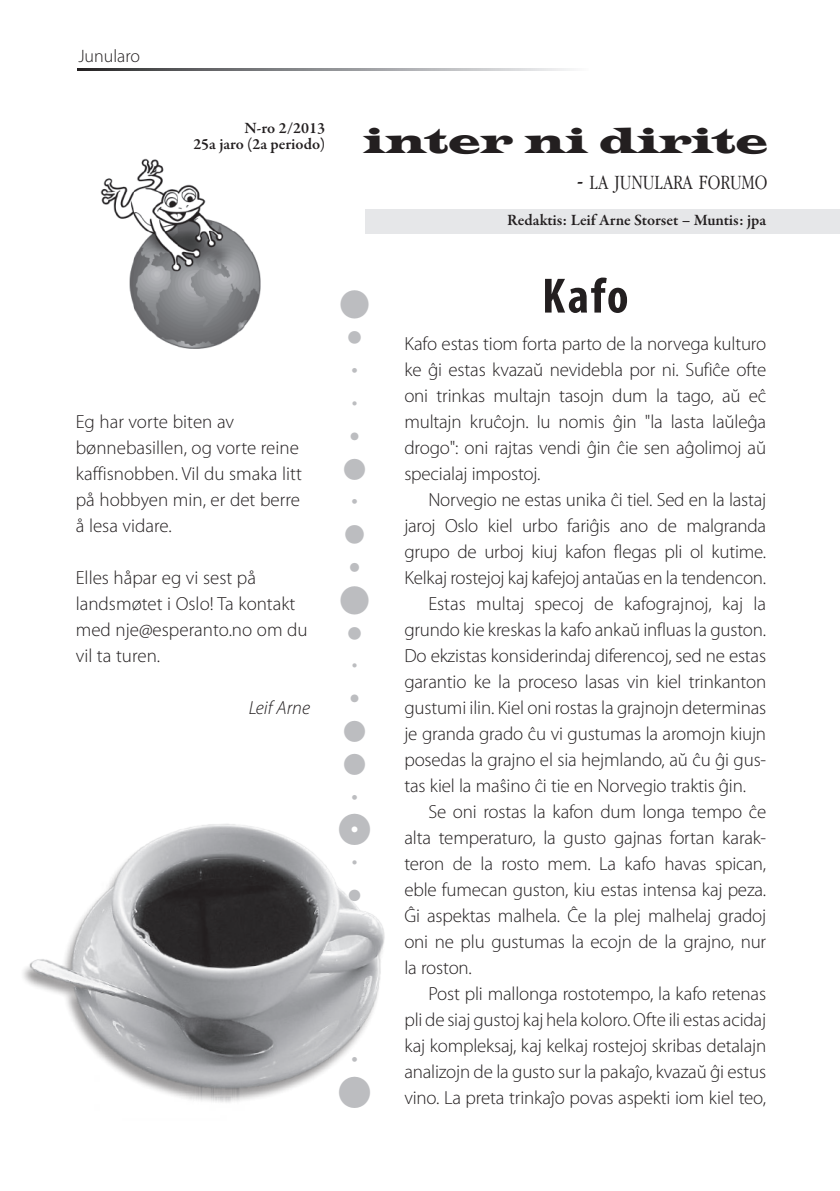
<style>
.page{position:relative;width:840px;height:1191px;background:#fff}
.page>*{position:absolute;margin:0;border:0;box-sizing:border-box;transform-origin:0 0}
.t1{font:700 condensed 50px "Myriad Pro";color:#231f20}
.t2{font:36px "Latin Wide";color:#231f20}
.t3{font:31px "Freeform Three";letter-spacing:.05em;color:#bcbdc0}
.t4{font:300 21px "Apple Garamond";color:#231f20}
.t5{font:300 19px/26px "Myriad Pro";letter-spacing:-.01em;color:#231f20}
.t6{font:italic 300 19px "Myriad Pro";color:#231f20}
.t7{font:300 18px "Myriad Pro";color:#231f20}
.t8{font:600 16px/16px "Garamond Premr Pro";color:#231f20;text-align:right}
.s1{font-size:28px}
</style>
<div class="page">
<svg style="left:77px;top:69px;width:495px;height:2px"></svg>
<img style="left:100px;top:158px;width:161px;height:191px">
<div style="left:365px;top:209px;width:474px;height:25px;background:#e6e7e9"></div>
<img style="left:23px;top:824px;width:362px;height:279px">
<p class="t7" style="left:78px;top:46px;width:63px">Junularo</p>
<p class="t8" style="left:193px;top:121px;width:133px">N-ro 2/2013<br>25a jaro (2a periodo)</p>
<h2 class="t2" style="left:363px;top:118px;width:406px">inter ni dirite</h2>
<p class="t4" style="left:576px;top:170px;width:192px"><span class="s1">-</span> LA JUNULARA FORUMO</p>
<p class="t8" style="left:507px;top:212px;width:260px">Redaktis: Leif Arne Storset – Muntis: jpa</p>
<p class="t5" style="left:76px;top:409px;width:227px">Eg har vorte biten av bønnebasillen, og vorte reine kaffisnobben. Vil du smaka litt på hobbyen min, er det berre å lesa vidare.</p>
<p class="t5" style="left:76px;top:565px;width:233px">Elles håpar eg vi sest på landsmøtet i Oslo! Ta kontakt med nje@esperanto.no om du vil ta turen.</p>
<p class="t6" style="left:248px;top:698px;width:63px">Leif Arne</p>
<h3 class="t3" style="left:341px;top:1108px;width:820px;rotate:-90deg">IdrtdtrKædxxJKFtyudxJKdFt</h3>
<h1 class="t1" style="left:542px;top:265px;width:88px">Kafo</h1>
<p class="t5" style="left:404px;top:331px;width:363px;text-align:justify">Kafo estas tiom forta parto de la norvega kulturo ke ĝi estas kvazaŭ nevidebla por ni. Sufiĉe ofte oni trinkas multajn tasojn dum la tago, aŭ eĉ multajn kruĉojn. Iu nomis ĝin "la lasta laŭleĝa drogo": oni rajtas vendi ĝin ĉie sen aĝolimoj aŭ specialaj impostoj.</p>
<p class="t5" style="left:428px;top:487px;width:339px">Norvegio ne estas unika ĉi tiel. Sed en la lastaj</p>
<p class="t5" style="left:404px;top:513px;width:363px">jaroj Oslo kiel urbo fariĝis ano de malgranda</p>
<p class="t5" style="left:404px;top:539px;width:363px">grupo de urboj kiuj kafon flegas pli ol kutime.</p>
<p class="t5" style="left:404px;top:565px;width:363px">Kelkaj rostejoj kaj kafejoj antaŭas en la tendencon.</p>
<p class="t5" style="left:428px;top:591px;width:339px">Estas multaj specoj de kafograjnoj, kaj la</p>
<p class="t5" style="left:404px;top:617px;width:363px">grundo kie kreskas la kafo ankaŭ influas la guston.</p>
<p class="t5" style="left:404px;top:643px;width:363px">Do ekzistas konsiderindaj diferencoj, sed ne estas</p>
<p class="t5" style="left:404px;top:669px;width:363px">garantio ke la proceso lasas vin kiel trinkanton</p>
<p class="t5" style="left:404px;top:695px;width:363px">gustumi ilin. Kiel oni rostas la grajnojn determinas</p>
<p class="t5" style="left:404px;top:721px;width:363px">je granda grado ĉu vi gustumas la aromojn kiujn</p>
<p class="t5" style="left:404px;top:747px;width:363px">posedas la grajno el sia hejmlando, aŭ ĉu ĝi gus-</p>
<p class="t5" style="left:404px;top:773px;width:343px">tas kiel la maŝino ĉi tie en Norvegio traktis ĝin.</p>
<p class="t5" style="left:428px;top:799px;width:339px">Se oni rostas la kafon dum longa tempo ĉe</p>
<p class="t5" style="left:404px;top:825px;width:363px">alta temperaturo, la gusto gajnas fortan karak-</p>
<p class="t5" style="left:404px;top:851px;width:363px">teron de la rosto mem. La kafo havas spican,</p>
<p class="t5" style="left:404px;top:877px;width:363px">eble fumecan guston, kiu estas intensa kaj peza.</p>
<p class="t5" style="left:404px;top:903px;width:363px">Ĝi aspektas malhela. Ĉe la plej malhelaj gradoj</p>
<p class="t5" style="left:404px;top:929px;width:363px">oni ne plu gustumas la ecojn de la grajno, nur</p>
<p class="t5" style="left:404px;top:955px;width:69px">la roston.</p>
<p class="t5" style="left:428px;top:981px;width:339px">Post pli mallonga rostotempo, la kafo retenas</p>
<p class="t5" style="left:404px;top:1007px;width:363px">pli de siaj gustoj kaj hela koloro. Ofte ili estas acidaj</p>
<p class="t5" style="left:404px;top:1033px;width:363px">kaj kompleksaj, kaj kelkaj rostejoj skribas detalajn</p>
<p class="t5" style="left:404px;top:1059px;width:363px">analizojn de la gusto sur la pakaĵo, kvazaŭ ĝi estus</p>
<p class="t5" style="left:404px;top:1085px;width:363px">vino. La preta trinkaĵo povas aspekti iom kiel teo,</p>
</div>
